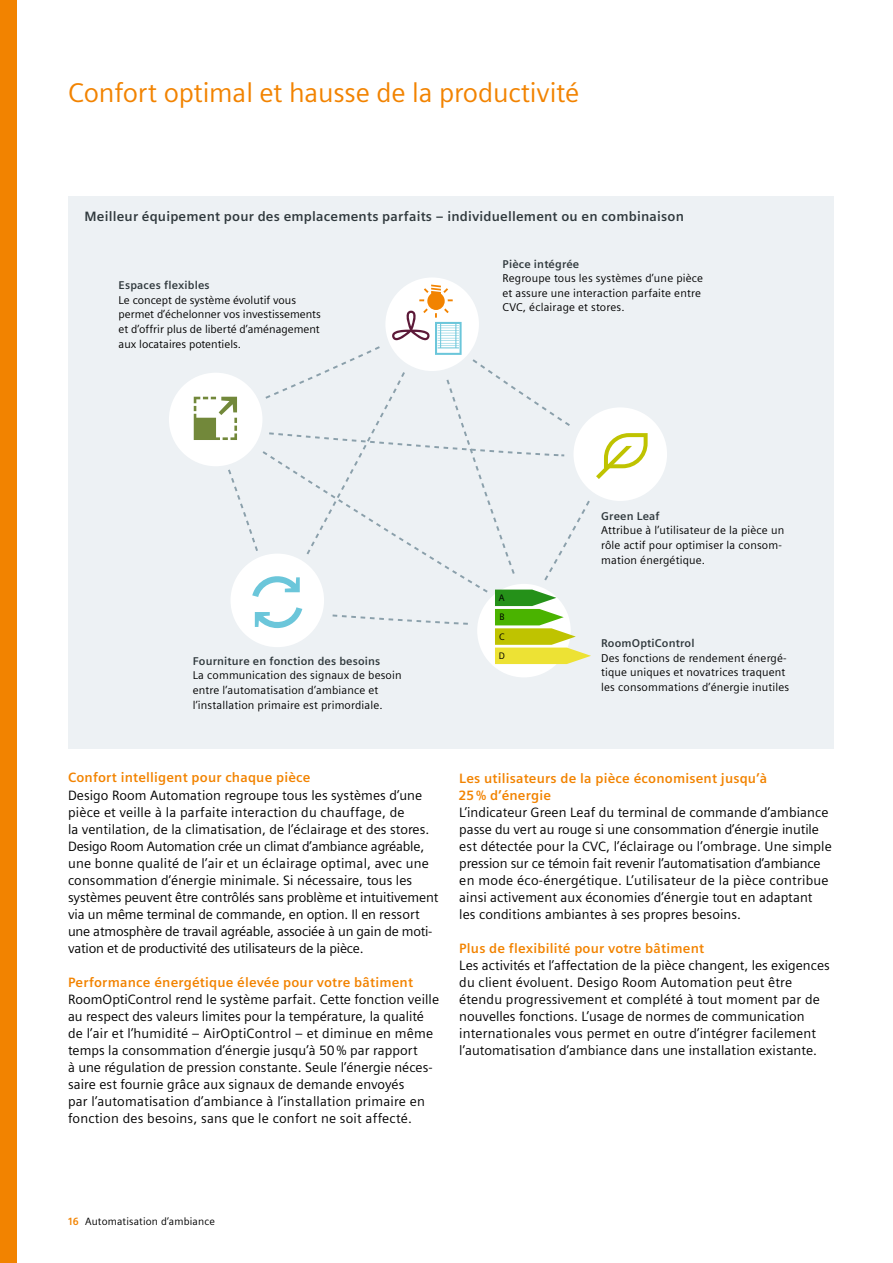
<style>
.page{position:relative;width:893px;height:1263px;background:#fff}
.page>*{position:absolute;margin:0;border:0;box-sizing:border-box;transform-origin:0 0}
.t1{font:27px "Siemens Sans";letter-spacing:-.005em;color:#f28300}
.t2{font:13.5px/17px "Siemens Sans";letter-spacing:.005em;color:#000}
.t3{font:700 13.5px/17px "Siemens Sans";letter-spacing:.015em;color:#f28300}
.t4{font:700 13.5px "Siemens Sans";letter-spacing:.015em;color:#30393d}
.t5{font:11.25px/14.7px "Siemens Sans";letter-spacing:.015em;color:#000}
.t6{font:700 11.25px "Siemens Sans";letter-spacing:.015em;color:#30393d}
.t7{font:10.5px "Siemens Sans";letter-spacing:.015em;color:#000}
.t8{font:9.45px/19.4px "Siemens Sans";color:#000;text-align:justify}
.s1{font-weight:700;color:#f28300}
</style>
<div class="page">
<div style="left:68px;top:196px;width:765px;height:552px;background:#edf1f4"></div>
<div style="left:385px;top:277px;width:94px;height:94px;background:#fff;border-radius:50%"></div>
<div style="left:477px;top:584px;width:94px;height:93px;background:#fff;border-radius:50%"></div>
<div style="left:169px;top:373px;width:93px;height:93px;background:#fff;border-radius:50%"></div>
<div style="left:573px;top:407px;width:94px;height:94px;background:#fff;border-radius:50%"></div>
<svg style="left:194px;top:285px;width:454px;height:379px"></svg>
<div style="left:0;top:0;width:17px;height:1263px;background:#f28300"></div>
<h1 class="t1" style="left:68px;top:78px;width:513px">Confort optimal et hausse de la productivité</h1>
<p class="t4" style="left:85px;top:209px;width:601px">Meilleur équipement pour des emplacements parfaits – individuellement ou en combinaison</p>
<p class="t6" style="left:119px;top:279px;width:93px">Espaces flexibles</p>
<p class="t5" style="left:119px;top:293px;width:204px">Le concept de système évolutif vous permet d’échelonner vos investissements et d’offrir plus de liberté d’aménagement aux locataires potentiels.</p>
<p class="t6" style="left:503px;top:257px;width:78px">Pièce intégrée</p>
<p class="t5" style="left:503px;top:271px;width:202px">Regroupe tous les systèmes d’une pièce et assure une interaction parfaite entre<br>CVC, éclairage et stores.</p>
<p class="t6" style="left:193px;top:654px;width:189px">Fourniture en fonction des besoins</p>
<p class="t5" style="left:193px;top:668px;width:210px">La communication des signaux de besoin entre l’automatisation d’ambiance et l’installation primaire est primordiale.</p>
<p class="t8" style="left:499px;top:588px;width:8px">A B C D</p>
<p class="t6" style="left:601px;top:509px;width:60px">Green Leaf</p>
<p class="t5" style="left:601px;top:523px;width:185px">Attribue à l’utilisateur de la pièce un rôle actif pour optimiser la consom&shy;mation énergétique.</p>
<p class="t6" style="left:601px;top:637px;width:95px">RoomOptiControl</p>
<p class="t5" style="left:601px;top:650px;width:190px">Des fonctions de rendement énergé&shy;tique uniques et novatrices traquent les consommations d’énergie inutiles</p>
<p class="t3" style="left:68px;top:769px;width:244px">Confort intelligent pour chaque pièce</p>
<p class="t2" style="left:68px;top:786px;width:372px">Desigo Room Automation regroupe tous les systèmes d’une pièce et veille à la parfaite interaction du chauffage, de<br>la ventilation, de la climatisation, de l’éclairage et des stores.<br>Desigo Room Automation crée un climat d’ambiance agréable, une bonne qualité de l’air et un éclairage optimal, avec une consommation d’énergie minimale. Si nécessaire, tous les systèmes peuvent être contrôlés sans problème et intuitivement via un même terminal de commande, en option. Il en ressort une atmosphère de travail agréable, associée à un gain de moti&shy;vation et de productivité des utilisateurs de la pièce.</p>
<p class="t3" style="left:68px;top:973px;width:347px">Performance énergétique élevée pour votre bâtiment</p>
<p class="t2" style="left:68px;top:990px;width:373px">RoomOptiControl rend le système parfait. Cette fonction veille au respect des valeurs limites pour la température, la qualité de l’air et l’humidité – AirOptiControl – et diminue en même temps la consommation d’énergie jusqu’à 50% par rapport<br>à une régulation de pression constante. Seule l’énergie néces&shy;saire est fournie grâce aux signaux de demande envoyés<br>par l’automatisation d’ambiance à l’installation primaire en fonction des besoins, sans que le confort ne soit affecté.</p>
<p class="t3" style="left:459px;top:769px;width:310px">Les utilisateurs de la pièce économisent jusqu’à<br>25 % d’énergie</p>
<p class="t2" style="left:459px;top:803px;width:374px">L’indicateur Green Leaf du terminal de commande d’ambiance passe du vert au rouge si une consommation d’énergie inutile est détectée pour la CVC, l’éclairage ou l’ombrage. Une simple pression sur ce témoin fait revenir l’automatisation d’ambiance en mode éco-énergétique. L’utilisateur de la pièce contribue ainsi activement aux économies d’énergie tout en adaptant les conditions ambiantes à ses propres besoins.</p>
<p class="t3" style="left:459px;top:939px;width:246px">Plus de flexibilité pour votre bâtiment</p>
<p class="t2" style="left:459px;top:956px;width:372px">Les activités et l’affectation de la pièce changent, les exigences du client évoluent. Desigo Room Automation peut être étendu progressivement et complété à tout moment par de nouvelles fonctions. L’usage de normes de communication internationales vous permet en outre d’intégrer facilement l’automatisation d’ambiance dans une installation existante.</p>
<p class="t7" style="left:68px;top:1215px;width:148px"><span class="s1">16</span> Automatisation d’ambiance</p>
</div>
